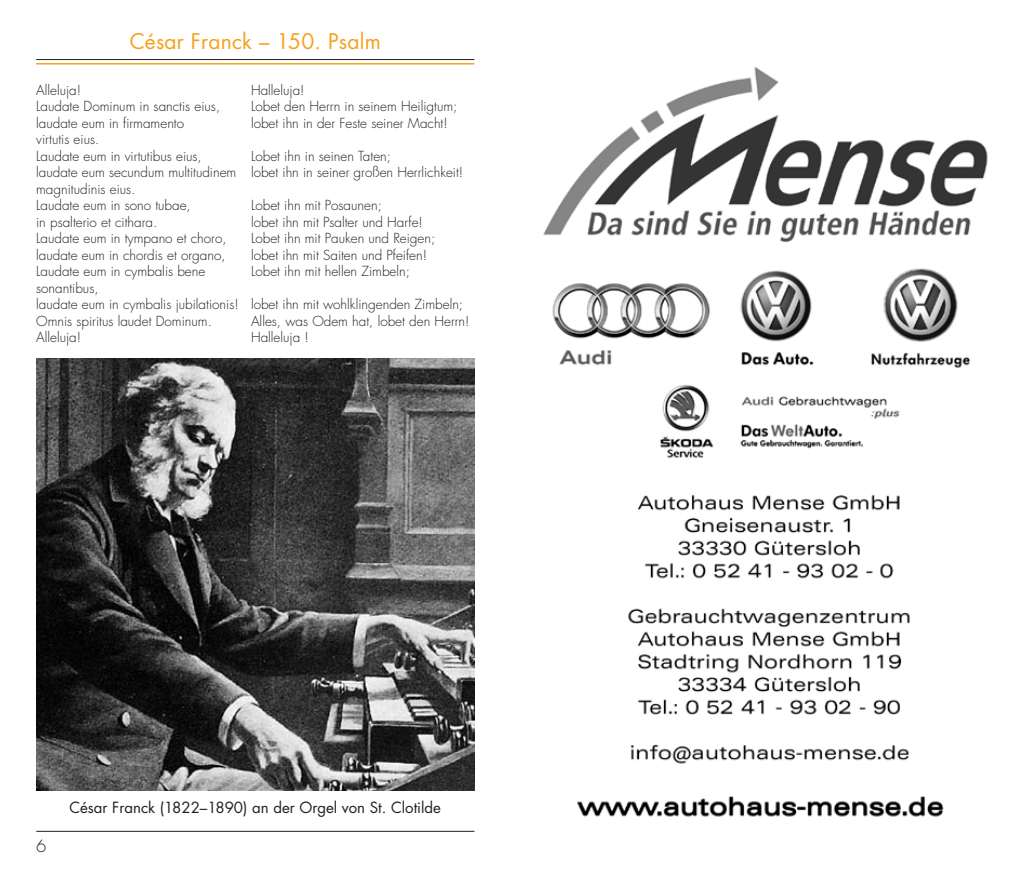
<style>
.page{position:relative;width:1021px;height:893px;background:#fff}
.page>*{position:absolute;margin:0;border:0;box-sizing:border-box;transform-origin:0 0}
.t1{font:21px "Futura LT";letter-spacing:.01em;color:#f6a01b}
.t2{font:300 16.5px "Futura LT";color:#231f20}
.t3{font:15px "Futura LT";color:#231f20}
.t4{font:300 13.5px/16.5px "Futura LT";color:#231f20}
</style>
<div class="page">
<img style="left:543px;top:66px;width:445px;height:751px">
<hr style="left:36px;top:63px;width:438px;height:2px;background:#f6a01b">
<hr style="left:36px;top:59px;width:438px;height:1px;background:#231f20">
<hr style="left:36px;top:831px;width:438px;height:1px;background:#231f20">
<img style="left:36px;top:359px;width:438px;height:432px">
<h1 class="t1" style="left:130px;top:28px;width:253px">César Franck – 150. Psalm</h1>
<p class="t4" style="left:36px;top:82px;width:204px">Alleluja!<br>Laudate Dominum in sanctis eius, laudate eum in firmamento<br>virtutis eius.<br>Laudate eum in virtutibus eius, laudate eum secundum multitudinem magnitudinis eius.<br>Laudate eum in sono tubae,<br>in psalterio et cithara.<br>Laudate eum in tympano et choro, laudate eum in chordis et organo,<br>Laudate eum in cymbalis bene sonantibus,<br>laudate eum in cymbalis jubilationis!<br>Omnis spiritus laudet Dominum.<br>Alleluja!</p>
<p class="t4" style="left:251px;top:82px;width:208px">Halleluja!<br>Lobet den Herrn in seinem Heiligtum; lobet ihn in der Feste seiner Macht!</p>
<p class="t4" style="left:251px;top:148px;width:214px">Lobet ihn in seinen Taten;<br>lobet ihn in seiner großen Herrlichkeit!</p>
<p class="t4" style="left:251px;top:197px;width:186px">Lobet ihn mit Posaunen;<br>lobet ihn mit Psalter und Harfe!<br>Lobet ihn mit Pauken und Reigen; lobet ihn mit Saiten und Pfeifen!<br>Lobet ihn mit hellen Zimbeln;</p>
<p class="t4" style="left:251px;top:296px;width:220px">lobet ihn mit wohlklingenden Zimbeln;<br>Alles, was Odem hat, lobet den Herrn!<br>Halleluja !</p>
<p class="t2" style="left:36px;top:836px;width:12px">6</p>
<p class="t3" style="left:69px;top:797px;width:373px">César Franck (1822–1890) an der Orgel von St. Clotilde</p>
</div>
